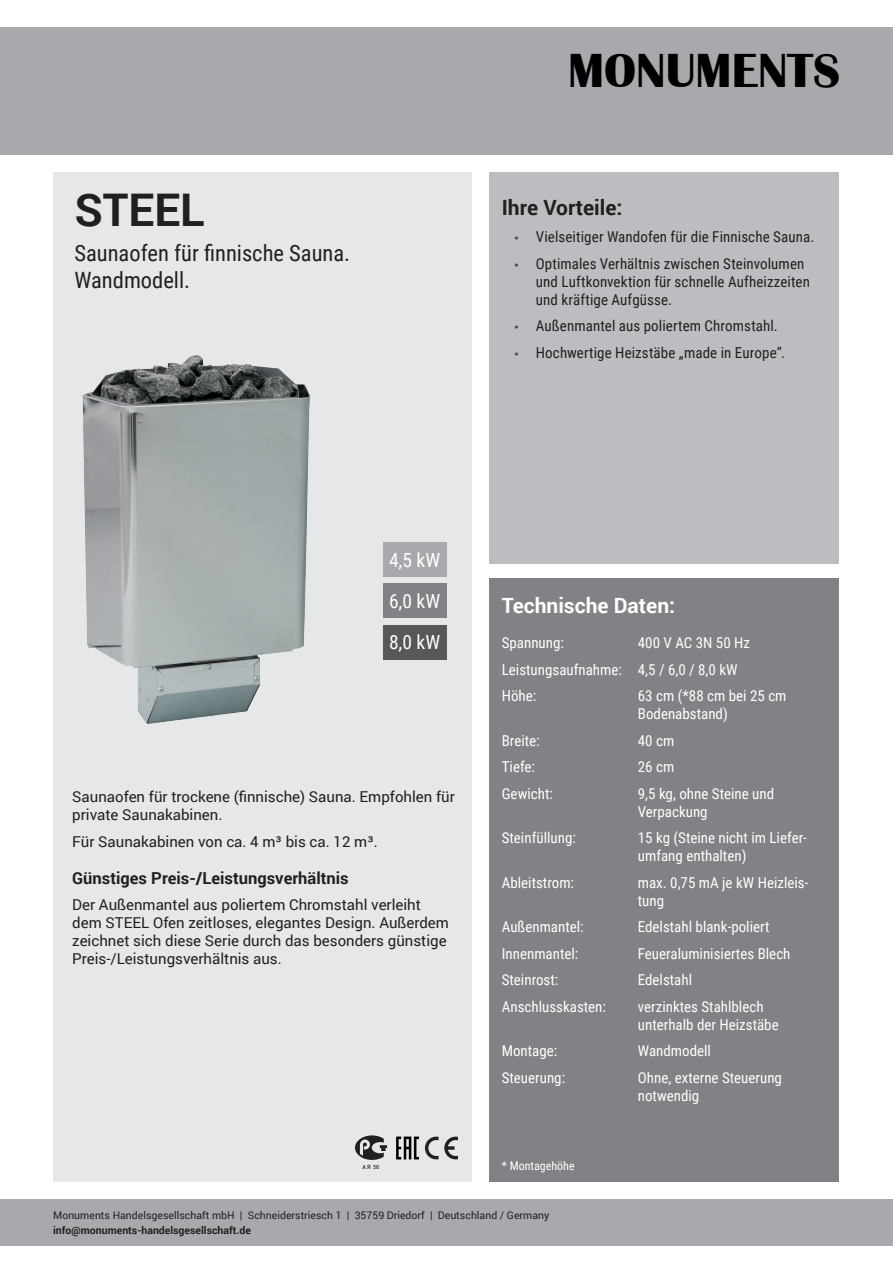
<style>
.page{position:relative;width:893px;height:1263px;background:#fff}
.page>*{position:absolute;margin:0;border:0;box-sizing:border-box;transform-origin:0 0}
.t1{font:700 49.35px "Britannic";color:#000001}
.t2{font:700 45px "Roboto";color:#231f20}
.t3{font:22.5px "Roboto Condensed";color:#231f20}
.t4{font:700 21px "Roboto";color:#fff}
.Fließtest{font:700 21px "Roboto";color:#231f20}
.Fliesstext{font:19.5px "Roboto Condensed";color:#fff}
.t5{font:700 16.5px "Roboto";color:#231f20}
.t6{font:15px/18px "Roboto Condensed";color:#fff}
.t7{font:15px/18px "Roboto";color:#231f20}
.t8{font:15px/18px "Roboto Condensed";letter-spacing:.005em;color:#231f20}
.t9{font:12px "Roboto Condensed";color:#fff}
.t10{font:10.5px "Roboto";color:#231f20}
.t11{font:700 10.5px "Roboto";color:#231f20}
.t12{font:5.85px "Arial";color:#231f20}
.t13{font:500 5.55px "DIN Pro";color:#231f20}
.s1{font-family:"Myriad Pro";color:#4b4c4d}
</style>
<div class="page">
<div style="left:0;top:28px;width:893px;height:127px;background:#a8a9ad"></div>
<div style="left:0;top:1199px;width:893px;height:47px;background:#a8a9ad"></div>
<div style="left:53px;top:172px;width:419px;height:1010px;background:#e6e7e9"></div>
<div style="left:383px;top:542px;width:63px;height:34px;background:#a8a9ad"></div>
<div style="left:383px;top:584px;width:63px;height:34px;background:#808285"></div>
<div style="left:383px;top:625px;width:63px;height:34px;background:#57585a"></div>
<div style="left:489px;top:172px;width:350px;height:391px;background:#bcbdc0"></div>
<div style="left:489px;top:578px;width:350px;height:604px;background:#808285"></div>
<img style="left:82px;top:355px;width:229px;height:369px">
<svg style="left:396px;top:1136px;width:23px;height:23px"></svg>
<svg style="left:425px;top:1136px;width:33px;height:23px"></svg>
<svg style="left:355px;top:1135px;width:32px;height:25px"></svg>
<p class="t2" style="left:74px;top:178px;width:132px">STEEL</p>
<p class="t3" style="left:74px;top:237px;width:277px">Saunaofen für finnische Sauna.</p>
<p class="t3" style="left:74px;top:264px;width:117px">Wandmodell.</p>
<h1 class="t1" style="left:568px;top:43px;width:274px">MONUMENTS</h1>
<p class="Fließtest" style="left:502px;top:193px;width:122px">Ihre Vorteile:</p>
<p class="t8" style="left:514px;top:227px;width:301px"><span class="s1">•</span> Vielseitiger Wandofen für die Finnische Sauna.</p>
<p class="t8" style="left:536px;top:254px;width:276px;text-indent:-21px"><span class="s1">•</span> Optimales Verhältnis zwischen Steinvolumen und Luftkonvektion für schnelle Aufheizzeiten und kräftige Aufgüsse.</p>
<p class="t8" style="left:514px;top:316px;width:265px"><span class="s1">•</span> Außenmantel aus poliertem Chromstahl.</p>
<p class="t8" style="left:514px;top:343px;width:272px"><span class="s1">•</span> Hochwertige Heizstäbe „made in Europe“.</p>
<p class="Fliesstext" style="left:389px;top:546px;width:53px">4,5 kW</p>
<p class="Fliesstext" style="left:389px;top:587px;width:53px">6,0 kW</p>
<p class="Fliesstext" style="left:389px;top:629px;width:53px">8,0 kW</p>
<p class="t7" style="left:72px;top:787px;width:384px">Saunaofen für trockene (finnische) Sauna. Empfohlen für private Saunakabinen.</p>
<p class="t7" style="left:72px;top:832px;width:307px">Für Saunakabinen von ca. 4 m³ bis ca. 12 m³.</p>
<p class="t5" style="left:72px;top:866px;width:278px">Günstiges Preis-/Leistungsverhältnis</p>
<p class="t7" style="left:72px;top:895px;width:378px">Der Außenmantel aus poliertem Chromstahl verleiht dem STEEL Ofen zeitloses, elegantes Design. Außerdem zeichnet sich diese Serie durch das besonders günstige Preis-/Leistungsverhältnis aus.</p>
<p class="t4" style="left:502px;top:591px;width:175px">Technische Daten:</p>
<p class="t6" style="left:502px;top:633px;width:64px">Spannung:</p>
<p class="t6" style="left:638px;top:633px;width:114px">400 V AC 3N 50 Hz</p>
<p class="t6" style="left:502px;top:660px;width:237px">Leistungsaufnahme: 4,5 / 6,0 / 8,0 kW</p>
<p class="t6" style="left:502px;top:686px;width:36px">Höhe:</p>
<p class="t6" style="left:638px;top:686px;width:150px">63 cm (*88 cm bei 25 cm<br>Bodenabstand)</p>
<p class="t6" style="left:502px;top:731px;width:39px">Breite:</p>
<p class="t6" style="left:638px;top:731px;width:38px">40 cm</p>
<p class="t6" style="left:502px;top:757px;width:35px">Tiefe:</p>
<p class="t6" style="left:638px;top:757px;width:38px">26 cm</p>
<p class="t6" style="left:502px;top:784px;width:53px">Gewicht:</p>
<p class="t6" style="left:638px;top:784px;width:138px">9,5 kg, ohne Steine und<br>Verpackung</p>
<p class="t6" style="left:502px;top:828px;width:76px">Steinfüllung:</p>
<p class="t6" style="left:638px;top:828px;width:171px">15 kg (Steine nicht im Liefer&shy;umfang enthalten)</p>
<p class="t6" style="left:502px;top:873px;width:74px">Ableitstrom:</p>
<p class="t6" style="left:638px;top:873px;width:172px">max. 0,75 mA je kW Heizleis&shy;tung</p>
<p class="t6" style="left:502px;top:917px;width:84px">Außenmantel:</p>
<p class="t6" style="left:638px;top:917px;width:133px">Edelstahl blank-poliert</p>
<p class="t6" style="left:502px;top:944px;width:78px">Innenmantel:</p>
<p class="t6" style="left:638px;top:944px;width:154px">Feueraluminisiertes Blech</p>
<p class="t6" style="left:502px;top:970px;width:58px">Steinrost:</p>
<p class="t6" style="left:638px;top:970px;width:56px">Edelstahl</p>
<p class="t6" style="left:502px;top:997px;width:106px">Anschlusskasten:</p>
<p class="t6" style="left:638px;top:997px;width:142px">verzinktes Stahlblech unterhalb der Heizstäbe</p>
<p class="t6" style="left:502px;top:1041px;width:57px">Montage:</p>
<p class="t6" style="left:638px;top:1041px;width:75px">Wandmodell</p>
<p class="t6" style="left:502px;top:1068px;width:65px">Steuerung:</p>
<p class="t6" style="left:638px;top:1068px;width:146px">Ohne, externe Steuerung notwendig</p>
<p class="t13" style="left:363px;top:1163px;width:5px">A</p>
<p class="t12" style="left:373px;top:1163px;width:8px">56</p>
<p class="t9" style="left:502px;top:1157px;width:74px">* Montagehöhe</p>
<p class="t10" style="left:53px;top:1207px;width:498px">Monuments Handelsgesellschaft mbH | Schneiderstriesch 1 | 35759 Driedorf | Deutschland / Germany</p>
<p class="t11" style="left:53px;top:1222px;width:199px">info@monuments-handelsgesellschaft.de</p>
</div>
